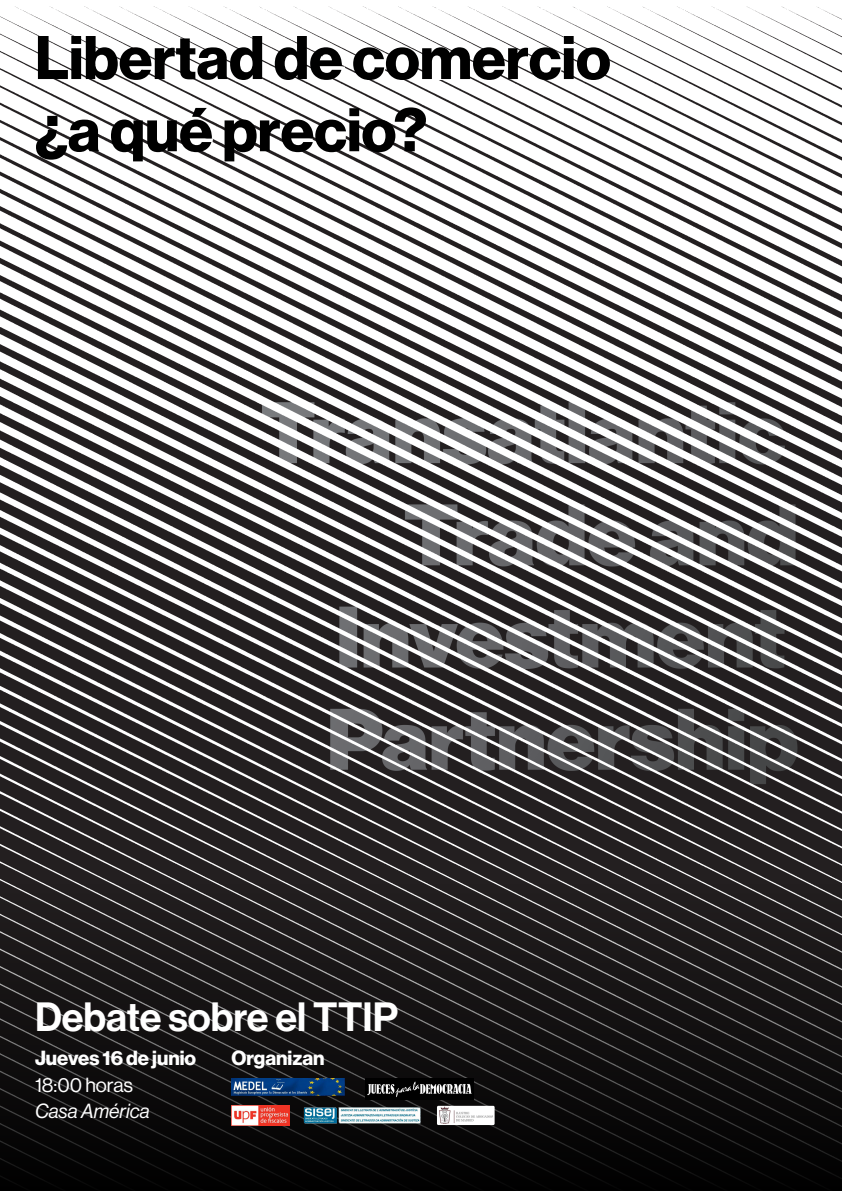
<style>
.page{position:relative;width:842px;height:1191px;background:#fff}
.page>*{position:absolute;margin:0;border:0;box-sizing:border-box;transform-origin:0 0}
.t1{font:60.2px/72.2px "N Haas Grotesk DS Pro 75 Bd";color:#000}
.mesa_1{font:40px "N Haas Grotesk DS Pro 65 Md";color:#fff}
.mesa_1-2{font:20px "N Haas Grotesk DS Pro 75 Bd";color:#fff}
.mesa_1-3{font:20px "N Haas Grotesk DS Pro 56 It";color:#fff}
.mesa_1-4{font:20px "N Haas Grotesk DS Pro 55 Rg";color:#fff}
</style>
<div class="page">
<img style="left:0;top:6px;width:842px;height:1185px">
<img style="left:231px;top:1105px;width:58px;height:20px">
<img style="left:231px;top:1078px;width:113px;height:17px">
<img style="left:302px;top:1107px;width:122px;height:16px">
<img style="left:365px;top:1078px;width:109px;height:21px">
<svg style="left:437px;top:1105px;width:58px;height:20px"></svg>
<img style="left:440px;top:1106px;width:53px;height:17px">
<svg style="left:95px;top:52px;width:16px;height:23px"></svg>
<svg style="left:120px;top:124px;width:16px;height:23px"></svg>
<svg style="left:128px;top:53px;width:25px;height:20px"></svg>
<svg style="left:320px;top:54px;width:25px;height:20px"></svg>
<svg style="left:290px;top:126px;width:23px;height:19px"></svg>
<svg style="left:188px;top:126px;width:25px;height:19px"></svg>
<svg style="left:482px;top:54px;width:25px;height:20px"></svg>
<svg style="left:237px;top:51px;width:21px;height:27px"></svg>
<svg style="left:281px;top:50px;width:21px;height:26px"></svg>
<svg style="left:394px;top:51px;width:20px;height:26px"></svg>
<svg style="left:368px;top:122px;width:21px;height:27px"></svg>
<svg style="left:230px;top:122px;width:21px;height:27px"></svg>
<svg style="left:584px;top:51px;width:21px;height:26px"></svg>
<svg style="left:202px;top:52px;width:22px;height:26px"></svg>
<svg style="left:72px;top:124px;width:22px;height:26px"></svg>
<div style="left:362px;top:52px;width:24px;height:24px;background:#fff;border-radius:50%"></div>
<div style="left:322px;top:124px;width:24px;height:23px;background:#fff;border-radius:50%"></div>
<div style="left:538px;top:52px;width:25px;height:24px;background:#fff;border-radius:50%"></div>
<div style="left:428px;top:55px;width:40px;height:24px;background:#fff"></div>
<div style="left:153px;top:121px;width:21px;height:23px;background:#fff"></div>
<p class="t1" style="left:35px;top:23px;width:577px">Libertad de comercio ¿a qué precio?</p>
<p class="mesa_1" style="left:35px;top:994px;width:365px">Debate sobre el TTIP</p>
<p class="mesa_1-2" style="left:231px;top:1046px;width:95px">Organizan</p>
<p class="mesa_1-2" style="left:35px;top:1046px;width:163px">Jueves 16 de junio</p>
<p class="mesa_1-4" style="left:35px;top:1073px;width:100px">18:00 horas</p>
<p class="mesa_1-3" style="left:35px;top:1100px;width:116px">Casa América</p>
</div>
